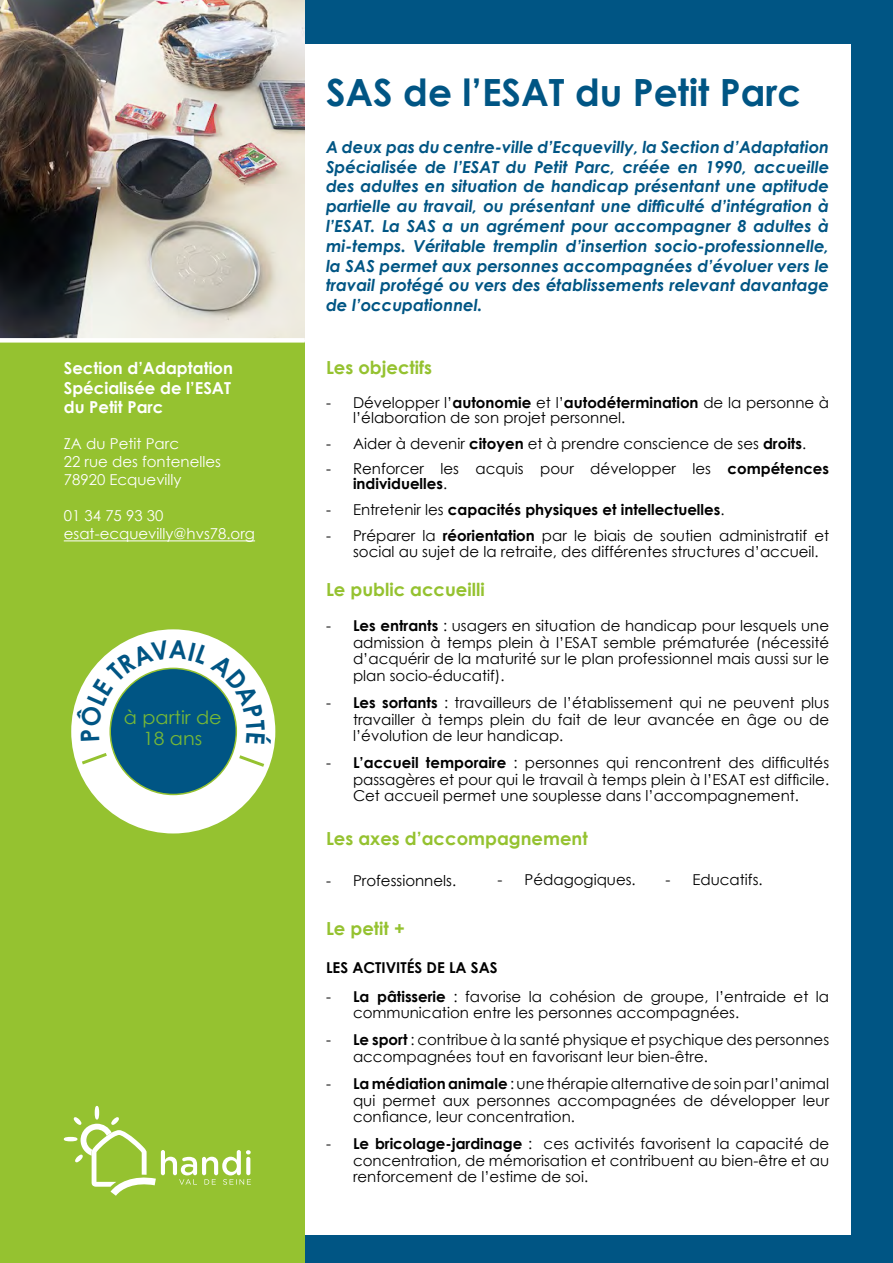
<style>
.page{position:relative;width:893px;height:1263px;background:#fff}
.page>*{position:absolute;margin:0;border:0;box-sizing:border-box;transform-origin:0 0}
.t1{font:700 37.5px "Century Gothic";color:#005584}
.t2{font:18.3px/21.6px "Century Gothic";color:#76b837;text-align:center;scale:1.05 1}
.t3{font:700 18px "Century Gothic";color:#95c230}
.t4{font:italic 700 16.5px/19.8px "Century Gothic";color:#005584;text-align:justify}
.t5{font:700 16.5px/19.8px "Century Gothic";color:#fff}
.t6{font:15px/16.5px "Century Gothic";color:#000}
.t7{font:15px/18px "Century Gothic";color:#fff}
.t8{font:700 15px "Century Gothic";color:#000}
.s1{font-weight:700}
.s2{font-weight:400}
</style>
<div class="page">
<div style="left:300px;top:1235px;width:593px;height:28px;background:#005584"></div>
<div style="left:0;top:0;width:893px;height:43px;background:#005584"></div>
<div style="left:851px;top:0;width:42px;height:1263px;background:#005584"></div>
<div style="left:0;top:343px;width:305px;height:920px;background:#95c230"></div>
<hr style="left:64px;top:540px;width:191px;height:1px;background:#fff">
<img style="left:0;top:0;width:305px;height:338px">
<div style="left:71px;top:629px;width:204px;height:204px;background:#fff;border-radius:50%"></div>
<hr style="left:64px;top:1137px;width:13px;height:4px;background:#fff;border-radius:50%">
<hr style="left:95px;top:1106px;width:4px;height:13px;background:#fff;border-radius:50%">
<svg style="left:74px;top:1116px;width:177px;height:80px;background:#a6cb51"></svg>
<svg style="left:246px;top:1157px;width:4px;height:18px"></svg>
<svg style="left:76px;top:640px;width:195px;height:176px"></svg>
<p class="t5" style="left:64px;top:357px;width:171px">Section d’Adaptation<br>Spécialisée de l’ESAT du Petit Parc</p>
<p class="t7" style="left:64px;top:435px;width:159px">ZA du Petit Parc<br>22 rue des fontenelles<br>78920 Ecquevilly</p>
<p class="t7" style="left:64px;top:507px;width:193px">01 34 75 93 30 esat-ecquevilly@hvs78.org</p>
<p class="t2" style="left:124px;top:706px;width:95px">à partir de<br>18 ans</p>
<h1 class="t1" style="left:326px;top:63px;width:477px">SAS de l’ESAT du Petit Parc</h1>
<p class="t4" style="left:326px;top:136px;width:505px">A deux pas du centre-ville d’Ecquevilly, la Section d’Adaptation Spécialisée de l’ESAT du Petit Parc, créée en 1990, accueille des adultes en situation de handicap présentant une aptitude partielle au travail, ou présentant une difficulté d’intégration à l’ESAT. La SAS a un agrément pour accompagner 8 adultes à mi-temps. Véritable tremplin d’insertion socio-professionnelle, la SAS permet aux personnes accompagnées d’évoluer vers le travail protégé ou vers des établissements relevant davantage de l’occupationnel.</p>
<p class="t3" style="left:326px;top:354px;width:108px">Les objectifs</p>
<p class="t6" style="left:353px;top:395px;width:478px;line-height:15px;text-indent:-27px">- Développer l’<span class="s1">autonomie</span> et l’<span class="s1">autodétermination</span> de la personne à l’élaboration de son projet personnel.</p>
<p class="t6" style="left:326px;top:435px;width:482px">- Aider à devenir <span class="s1">citoyen</span> et à prendre conscience de ses <span class="s1">droits</span>.</p>
<p class="t6" style="left:353px;top:461px;width:478px;line-height:15px;text-indent:-27px">- Renforcer les acquis pour développer les <span class="s1">compétences individuelles</span>.</p>
<p class="t8" style="left:326px;top:498px;width:400px"><span class="s2">- Entretenir les</span> capacités physiques et intellectuelles<span class="s2">.</span></p>
<p class="t6" style="left:353px;top:527px;width:478px;text-indent:-27px">- Préparer la <span class="s1">réorientation</span> par le biais de soutien administratif et social au sujet de la retraite, des différentes structures d’accueil.</p>
<p class="t3" style="left:326px;top:576px;width:160px">Le public accueilli</p>
<p class="t6" style="left:353px;top:617px;width:478px;text-align:justify;text-indent:-27px">- <span class="s1">Les entrants</span> : usagers en situation de handicap pour lesquels une admission à temps plein à l’ESAT semble prématurée (nécessité d’acquérir de la maturité sur le plan professionnel mais aussi sur le plan socio-éducatif).</p>
<p class="t6" style="left:353px;top:694px;width:478px;text-align:justify;text-indent:-27px">- <span class="s1">Les sortants</span> : travailleurs de l’établissement qui ne peuvent plus travailler à temps plein du fait de leur avancée en âge ou de l’évolution de leur handicap.</p>
<p class="t6" style="left:353px;top:754px;width:478px;text-align:justify;text-indent:-27px">- <span class="s1">L’accueil temporaire</span> : personnes qui rencontrent des difficultés passagères et pour qui le travail à temps plein à l’ESAT est difficile.<br>Cet accueil permet une souplesse dans l’accompagnement.</p>
<p class="t3" style="left:326px;top:825px;width:263px">Les axes d’accompagnement</p>
<p class="t6" style="left:326px;top:872px;width:132px">- Professionnels.</p>
<p class="t3" style="left:326px;top:915px;width:80px">Le petit +</p>
<p class="t8" style="left:326px;top:956px;width:173px">LES ACTIVITÉS DE LA SAS</p>
<p class="t6" style="left:353px;top:988px;width:478px;text-indent:-27px">- <span class="s1">La pâtisserie</span> : favorise la cohésion de groupe, l’entraide et la communication entre les personnes accompagnées.</p>
<p class="t6" style="left:353px;top:1031px;width:478px;text-indent:-27px">- <span class="s1">Le sport</span> : contribue à la santé physique et psychique des personnes accompagnées tout en favorisant leur bien-être.</p>
<p class="t6" style="left:353px;top:1075px;width:478px;text-align:justify;text-indent:-27px">- <span class="s1">La médiation animale</span> : une thérapie alternative de soin par l’animal qui permet aux personnes accompagnées de développer leur confiance, leur concentration.</p>
<p class="t6" style="left:353px;top:1135px;width:478px;text-align:justify;text-indent:-27px">- <span class="s1">Le bricolage-jardinage</span> : ces activités favorisent la capacité de concentration, de mémorisation et contribuent au bien-être et au renforcement de l’estime de soi.</p>
<p class="t6" style="left:497px;top:871px;width:140px">- Pédagogiques.</p>
<p class="t6" style="left:665px;top:871px;width:99px">- Educatifs.</p>
</div>
